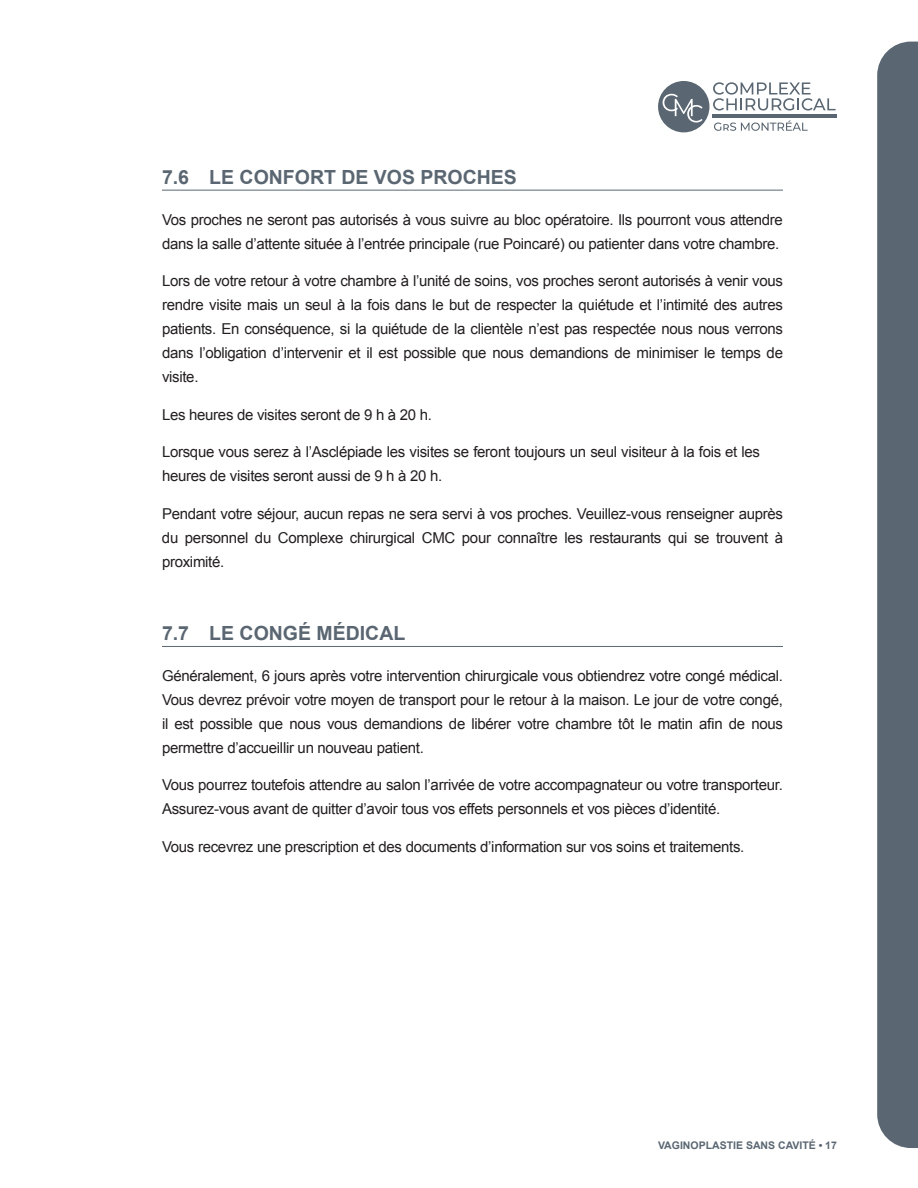
<style>
.page{position:relative;width:918px;height:1188px;background:#fff}
.page>*{position:absolute;margin:0;border:0;box-sizing:border-box;transform-origin:0 0}
.F_SOUS_SECTION{font:700 19.5px "Arial";color:#5a6671}
.F_SOUS_SECTION-2{font:15px/24px "Arial";letter-spacing:-.02em;color:#231f20}
.C_TEXTE{font:15px/24px "Arial";letter-spacing:-.02em;color:#231f20;text-align:justify}
.t1{font:700 10.5px "Arial";color:#5a6671}
.s1{font-style:inherit}
</style>
<div class="page">
<div style="left:658px;top:81px;width:51px;height:51px;background:#5a6671;border-radius:50%"></div>
<svg style="left:663px;top:94px;width:40px;height:29px"></svg>
<svg style="left:714px;top:120px;width:94px;height:11px"></svg>
<hr style="left:712px;top:115px;width:125px;height:3px;background:#5a6671">
<svg style="left:713px;top:82px;width:123px;height:29px"></svg>
<div style="left:877px;top:42px;width:41px;height:1106px;background:#5a6671"></div>
<hr style="left:162px;top:190px;width:621px;height:1px;background:#5a6671">
<hr style="left:162px;top:646px;width:621px;height:1px;background:#5a6671">
<p class="F_SOUS_SECTION" style="left:162px;top:164px;width:356px">7.6 LE CONFORT DE VOS PROCHES</p>
<p class="F_SOUS_SECTION-2" style="left:162px;top:207px;width:622px">Vos proches ne seront pas autorisés à vous suivre au bloc opératoire. Ils pourront vous attendre dans la salle d’attente située à l’entrée principale (rue Poincaré) ou patienter dans votre chambre.</p>
<p class="F_SOUS_SECTION-2" style="left:162px;top:269px;width:623px;text-align:justify">Lors de votre retour à votre chambre à l’unité de soins, vos proches seront autorisés à venir vous rendre visite mais un seul à la fois dans le but de respecter la quiétude et l’intimité des autres patients. En conséquence, si la quiétude de la clientèle n’est pas respectée nous nous verrons dans l’obligation d’intervenir et il est possible que nous demandions de minimiser le temps de visite.</p>
<p class="F_SOUS_SECTION-2" style="left:162px;top:402px;width:272px">Les heures de visites seront de 9 h à 20 h.</p>
<p class="F_SOUS_SECTION-2" style="left:162px;top:440px;width:599px">Lorsque vous serez à l’Asclépiade les visites se feront toujours un seul visiteur à la fois <span class="s1">et</span> les heures de visites seront <span class="s1">aussi</span> de <span class="s1">9</span> h à 20 h.</p>
<p class="F_SOUS_SECTION-2" style="left:162px;top:501px;width:623px;text-align:justify">Pendant votre séjour, aucun repas ne sera servi à vos proches. Veuillez-vous renseigner auprès du personnel du Complexe chirurgical CMC pour connaître les restaurants qui se trouvent à proximité.</p>
<p class="F_SOUS_SECTION" style="left:162px;top:620px;width:245px">7.7 LE CONGÉ MÉDICAL</p>
<p class="C_TEXTE" style="left:162px;top:664px;width:622px">Généralement, 6 jours après votre intervention chirurgicale vous obtiendrez votre congé médical.<br>Vous devrez prévoir votre moyen de transport pour le retour à la maison. Le jour de votre congé, il est possible que nous vous demandions de libérer votre chambre tôt le matin afin de nous permettre d’accueillir un nouveau patient.</p>
<p class="C_TEXTE" style="left:162px;top:773px;width:622px">Vous pourrez toutefois attendre au salon l’arrivée de votre accompagnateur ou votre transporteur.<br>Assurez-vous avant de quitter d’avoir tous vos effets personnels et vos pièces d’identité.</p>
<p class="C_TEXTE" style="left:162px;top:835px;width:584px">Vous recevrez une prescription et des documents d’information sur vos soins et traitements.</p>
<p class="t1" style="left:658px;top:1139px;width:180px">VAGINOPLASTIE SANS CAVITÉ • 17</p>
</div>
